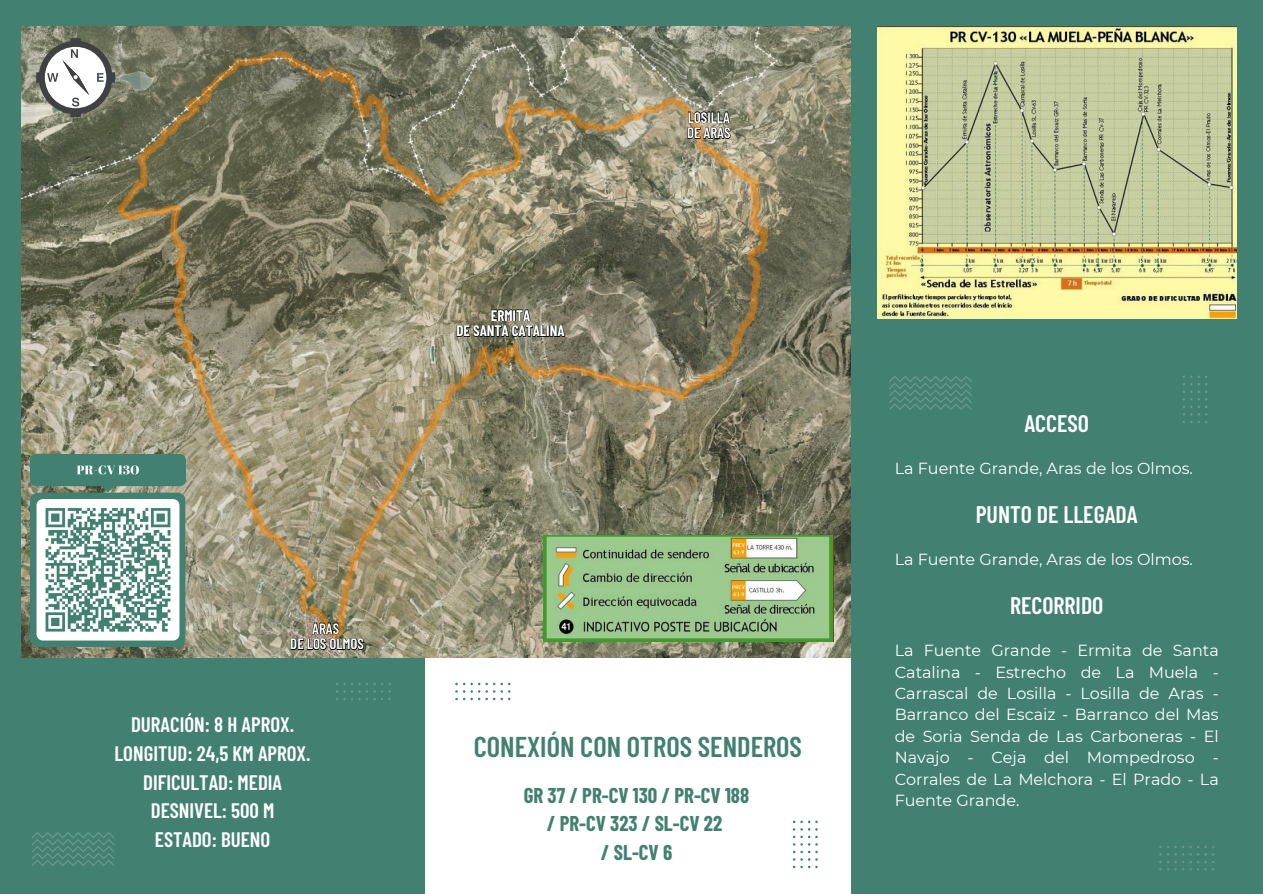
<style>
.page{position:relative;width:1263px;height:894px;background:#fff}
.page>*{position:absolute;margin:0;border:0;box-sizing:border-box;transform-origin:0 0}
.t1{font:600 28.65px "Barlow Condensed";color:#428072}
.t2{font:600 23.85px "Barlow Condensed";color:#fff}
.t3{font:600 20.85px/28.8px "Barlow Condensed";color:#fff;text-align:center}
.t4{font:700 20.85px/28.5px "Barlow Condensed";color:#428072;text-align:center}
.t5{font:16.05px/21.3px "Montserrat";color:#fff;text-align:justify}
.t6{font:600 14.85px/15.8px "Barlow Condensed";color:#fff;text-align:center}
.t7{font:700 14.85px/15.8px "Barlow Condensed";color:#fff;text-align:center}
</style>
<div class="page">
<div style="left:0;top:0;width:1263px;height:893px;background:#428072"></div>
<div style="left:425px;top:386px;width:425px;height:507px;background:#fff"></div>
<img style="left:22px;top:26px;width:829px;height:631px">
<img style="left:877px;top:26px;width:359px;height:293px">
<svg style="left:793px;top:820px;width:25px;height:49px"></svg>
<svg style="left:335px;top:683px;width:56px;height:17px"></svg>
<svg style="left:31px;top:832px;width:84px;height:34px"></svg>
<svg style="left:889px;top:376px;width:83px;height:34px"></svg>
<svg style="left:455px;top:682px;width:55px;height:19px"></svg>
<svg style="left:1159px;top:845px;width:55px;height:26px"></svg>
<svg style="left:1182px;top:375px;width:26px;height:48px"></svg>
<img style="left:544px;top:535px;width:289px;height:106px">
<svg style="left:70px;top:38px;width:11px;height:4px"></svg>
<svg style="left:70px;top:113px;width:11px;height:4px"></svg>
<svg style="left:36px;top:72px;width:4px;height:11px"></svg>
<svg style="left:111px;top:72px;width:4px;height:11px"></svg>
<div style="left:39px;top:41px;width:73px;height:73px;background:#3f4143;border-radius:50%"></div>
<div style="left:45px;top:47px;width:61px;height:61px;background:#fff;border-radius:50%"></div>
<svg style="left:97px;top:73px;width:7px;height:9px"></svg>
<svg style="left:47px;top:49px;width:42px;height:57px"></svg>
<img style="left:31px;top:454px;width:154px;height:192px">
<svg style="left:290px;top:613px;width:75px;height:37px;background:#756c55"></svg>
<svg style="left:456px;top:299px;width:109px;height:47px;background:#6b6955"></svg>
<svg style="left:687px;top:102px;width:44px;height:46px;background:#756d58"></svg>
<p class="t6" style="left:290px;top:619px;width:75px">ARAS<br>DE LOS OLMOS</p>
<p class="t3" style="left:115px;top:709px;width:197px">DURACIÓN: 8 H APROX.<br>LONGITUD: 24,5 KM APROX.<br>DIFICULTAD: MEDIA<br>DESNIVEL: 500 M<br>ESTADO: BUENO</p>
<h2 class="t7" style="left:456px;top:306px;width:110px">ERMITA<br>DE SANTA CATALINA</h2>
<p class="t6" style="left:687px;top:109px;width:45px;text-align:left">LOSILLA<br>DE ARAS</p>
<p class="t1" style="left:474px;top:727px;width:330px">CONEXIÓN CON OTROS SENDEROS</p>
<h4 class="t2" style="left:1024px;top:408px;width:66px">ACCESO</h4>
<p class="t5" style="left:895px;top:457px;width:300px">La Fuente Grande, Aras de los Olmos.</p>
<h1 class="t2" style="left:976px;top:499px;width:164px">PUNTO DE LLEGADA</h1>
<h3 class="t5" style="left:895px;top:548px;width:300px">La Fuente Grande, Aras de los Olmos.</h3>
<p class="t2" style="left:1010px;top:590px;width:95px">RECORRIDO</p>
<h4 class="t5" style="left:895px;top:639px;width:326px">La Fuente Grande - Ermita de Santa Catalina - Estrecho de La Muela - Carrascal de Losilla - Losilla de Aras - Barranco del Escaiz - Barranco del Mas de Soria Senda de Las Carboneras - El Navajo - Ceja del Mompedroso - Corrales de La Melchora - El Prado - La</h4>
<p class="t4" style="left:524px;top:780px;width:227px">GR 37 / PR-CV 130 / PR-CV 188</p>
<h4 class="t5" style="left:895px;top:789px;width:126px">Fuente Grande.</h4>
<p class="t4" style="left:547px;top:808px;width:177px">/ PR-CV 323 / SL-CV 22 / SL-CV 6</p>
</div>
